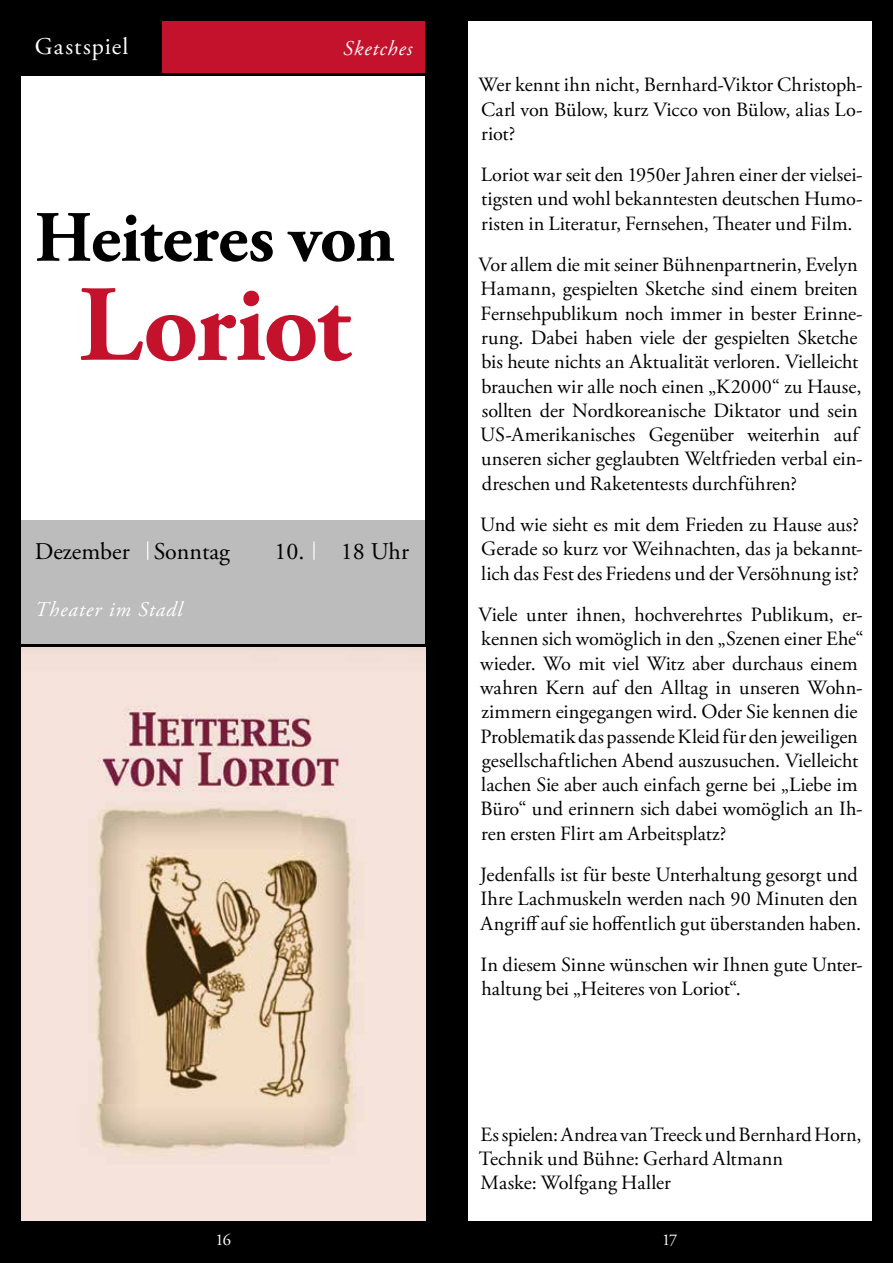
<style>
.page{position:relative;width:893px;height:1263px;background:#000}
.page>*{position:absolute;margin:0;border:0;box-sizing:border-box;transform-origin:0 0}
.t1{font:700 108px "Adobe Garamond Pro";letter-spacing:-.025em;color:#c5122c}
.t2{font:700 72px "Adobe Garamond Pro";letter-spacing:-.01em;color:#000}
.t3{font:24px "Adobe Garamond Pro";color:#000}
.t4{font:24px "Adobe Garamond Pro";letter-spacing:.05em;color:#fff}
.t5{font:italic 21px "Adobe Garamond Pro";letter-spacing:.05em;color:#fff}
.t6{font:20.25px/24.3px "Adobe Garamond Pro";color:#000}
.t7{font:16.5px "Adobe Garamond Pro";color:#fff}
</style>
<div class="page">
<img style="left:21px;top:647px;width:404px;height:573px">
<div style="left:21px;top:77px;width:404px;height:443px;background:#fff"></div>
<div style="left:468px;top:21px;width:404px;height:1199px;background:#fff"></div>
<div style="left:163px;top:21px;width:262px;height:52px;background:#c5122c"></div>
<div style="left:21px;top:520px;width:404px;height:124px;background:#bcbcbc"></div>
<svg style="left:313px;top:541px;width:2px;height:19px"></svg>
<svg style="left:147px;top:541px;width:1px;height:19px"></svg>
<p class="t4" style="left:35px;top:32px;width:95px">Gastspiel</p>
<p class="t5" style="left:343px;top:35px;width:71px">Sketches</p>
<h2 class="t2" style="left:35px;top:196px;width:362px">Heiteres von</h2>
<h1 class="t1" style="left:79px;top:263px;width:274px">Loriot</h1>
<p class="t3" style="left:35px;top:537px;width:197px">Dezember Sonntag</p>
<p class="t3" style="left:274px;top:537px;width:136px">10. 18 Uhr</p>
<p class="t5" style="left:35px;top:596px;width:149px">Theater im Stadl</p>
<p class="t6" style="left:478px;top:73px;width:386px;text-align:justify">Wer kennt ihn nicht, Bernhard-Viktor Christoph-Carl von Bülow, kurz Vicco von Bülow, alias Lo&shy;riot?</p>
<p class="t6" style="left:481px;top:163px;width:384px;text-align:justify">Loriot war seit den 1950er Jahren einer der vielsei&shy;tigsten und wohl bekanntesten deutschen Humo&shy;risten in Literatur, Fernsehen, Theater und Film.</p>
<p class="t6" style="left:479px;top:253px;width:386px">Vor allem die mit seiner Bühnenpartnerin, Evelyn Hamann, gespielten Sketche sind einem breiten Fernsehpublikum noch immer in bester Erinne&shy;rung. Dabei haben viele der gespielten Sketche bis heute nichts an Aktualität verloren. Vielleicht brauchen wir alle noch einen „K2000“ zu Hause, sollten der Nordkoreanische Diktator und sein US-Amerikanisches Gegenüber weiterhin auf unseren sicher geglaubten Weltfrieden verbal ein&shy;dreschen und Raketentests durchführen?</p>
<p class="t6" style="left:480px;top:513px;width:384px">Und wie sieht es mit dem Frieden zu Hause aus?<br>Gerade so kurz vor Weihnachten, das ja bekannt&shy;lich das Fest des Friedens und der Versöhnung ist?</p>
<p class="t6" style="left:479px;top:603px;width:387px">Viele unter ihnen, hochverehrtes Publikum, er&shy;kennen sich womöglich in den „Szenen einer Ehe“ wieder. Wo mit viel Witz aber durchaus einem wahren Kern auf den Alltag in unseren Wohn&shy;zimmern eingegangen wird. Oder Sie kennen die Problematik das passende Kleid für den jeweiligen gesellschaftlichen Abend auszusuchen. Vielleicht lachen Sie aber auch einfach gerne bei „Liebe im Büro“ und erinnern sich dabei womöglich an Ih&shy;ren ersten Flirt am Arbeitsplatz?</p>
<p class="t6" style="left:480px;top:863px;width:383px">Jedenfalls ist für beste Unterhaltung gesorgt und<br>Ihre Lachmuskeln werden nach 90 Minuten den<br>Angriff auf sie hoffentlich gut überstanden haben.</p>
<p class="t6" style="left:481px;top:953px;width:384px">In diesem Sinne wünschen wir Ihnen gute Unter&shy;haltung bei „Heiteres von Loriot“.</p>
<p class="t6" style="left:479px;top:1123px;width:384px">Es spielen: Andrea van Treeck und Bernhard Horn,<br>Technik und Bühne: Gerhard Altmann<br>Maske: Wolfgang Haller</p>
<p class="t7" style="left:215px;top:1230px;width:17px">16</p>
<p class="t7" style="left:662px;top:1230px;width:17px">17</p>
</div>
